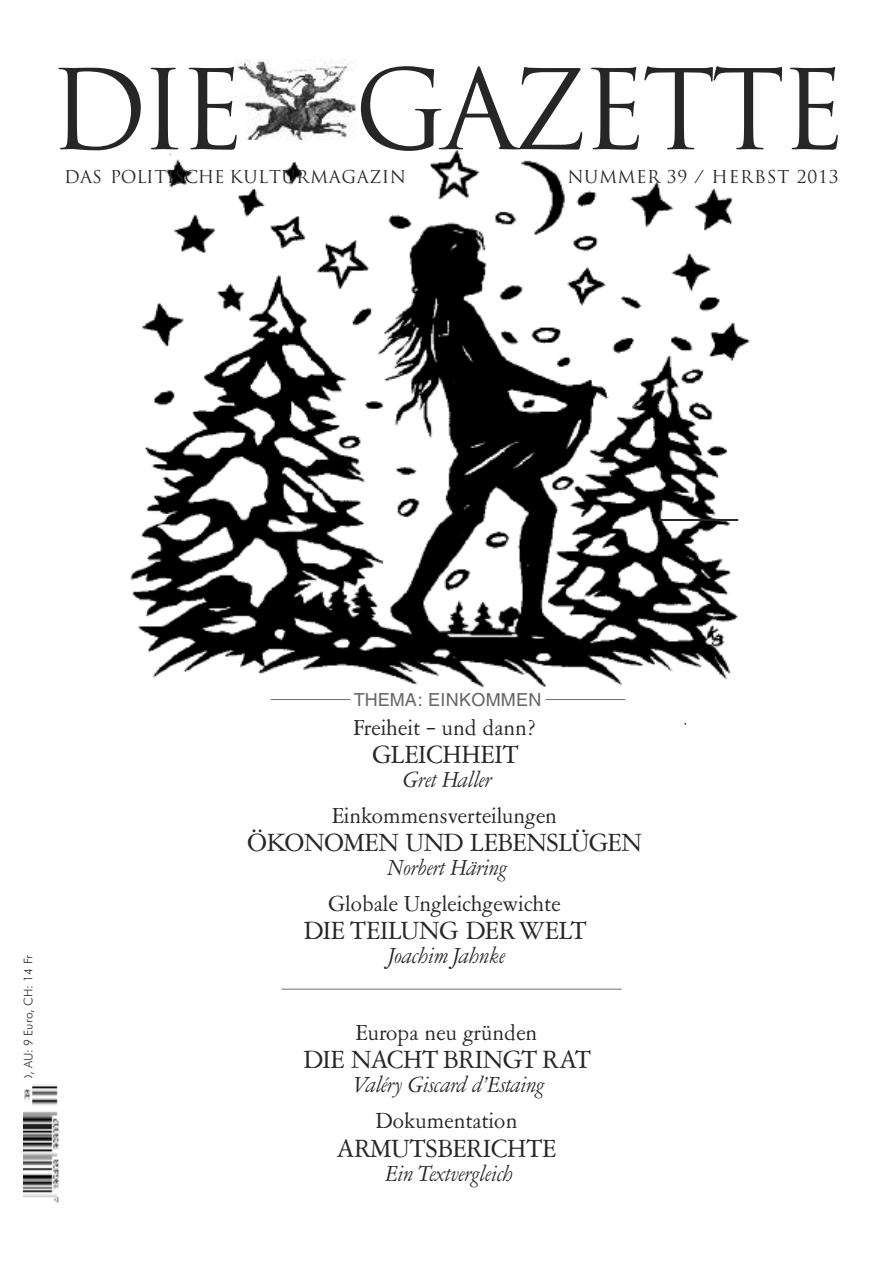
<style>
.page{position:relative;width:893px;height:1263px;background:#fff}
.page>*{position:absolute;margin:0;border:0;box-sizing:border-box;transform-origin:0 0}
.t1{font:108px "Trajan Pro";letter-spacing:-.05em;color:#272627}
.t2{font:24.3px "Garamont BQ";letter-spacing:.01em;color:#272627}
.t3{font:21.3px "Garamont BQ";letter-spacing:.01em;color:#272627}
.t4{font:italic 21.3px "Garamont BQ";letter-spacing:.01em;color:#272627}
.t5{font:18px "Helvetica";letter-spacing:.015em;color:#686768}
.t6{font:17.25px "Trajan Pro";letter-spacing:.03em;color:#272627}
.t7{font:17.25px "Trajan Pro";letter-spacing:.05em;color:#272627}
.t8{font:300 12px "Futura BT";color:#272627}
</style>
<div class="page">
<img style="left:130px;top:150px;width:620px;height:538px">
<img style="left:236px;top:60px;width:129px;height:97px">
<img style="left:23px;top:1085px;width:36px;height:118px">
<hr style="left:281px;top:989px;width:341px;height:1px;background:#737272">
<hr style="left:271px;top:699px;width:80px;height:1px;background:#737272">
<hr style="left:658px;top:519px;width:80px;height:2px;background:#272627">
<hr style="left:545px;top:699px;width:80px;height:1px;background:#737272">
<h1 class="t1" style="left:49px;top:68px;width:799px">DIE GAZETTE</h1>
<p class="t6" style="left:64px;top:170px;width:343px">DAS POLITISCHE KULTURMAGAZIN</p>
<p class="t7" style="left:567px;top:170px;width:273px">NUMMER 39 / HERBST 2013</p>
<p class="t8" style="left:21px;top:1083px;width:129px;rotate:-90deg">D, AU: 9 Euro, CH: 14 Fr</p>
<p class="t5" style="left:354px;top:690px;width:189px">THEMA: EINKOMMEN</p>
<p class="t3" style="left:353px;top:719px;width:184px">Freiheit – und dann?</p>
<p class="t2" style="left:372px;top:745px;width:148px">GLEICHHEIT</p>
<p class="t4" style="left:403px;top:771px;width:91px">Gret Haller</p>
<p class="t3" style="left:332px;top:807px;width:227px">Einkommensverteilungen</p>
<p class="t2" style="left:248px;top:833px;width:395px">ÖKONOMEN UND LEBENSLÜGEN</p>
<p class="t4" style="left:388px;top:859px;width:121px">Norbert Häring</p>
<p class="t3" style="left:328px;top:895px;width:234px">Globale Ungleichgewichte</p>
<p class="t2" style="left:304px;top:921px;width:284px">DIE TEILUNG DER WELT</p>
<p class="t4" style="left:388px;top:947px;width:119px">Joachim Jahnke</p>
<p class="t3" style="left:356px;top:1024px;width:183px">Europa neu gründen</p>
<p class="t2" style="left:304px;top:1050px;width:289px">DIE NACHT BRINGT RAT</p>
<p class="t4" style="left:353px;top:1076px;width:193px">Valéry Giscard d’Estaing</p>
<p class="t3" style="left:376px;top:1112px;width:143px">Dokumentation</p>
<p class="t2" style="left:337px;top:1138px;width:221px">ARMUTSBERICHTE</p>
<p class="t4" style="left:386px;top:1164px;width:129px">Ein Textvergleich</p>
</div>
